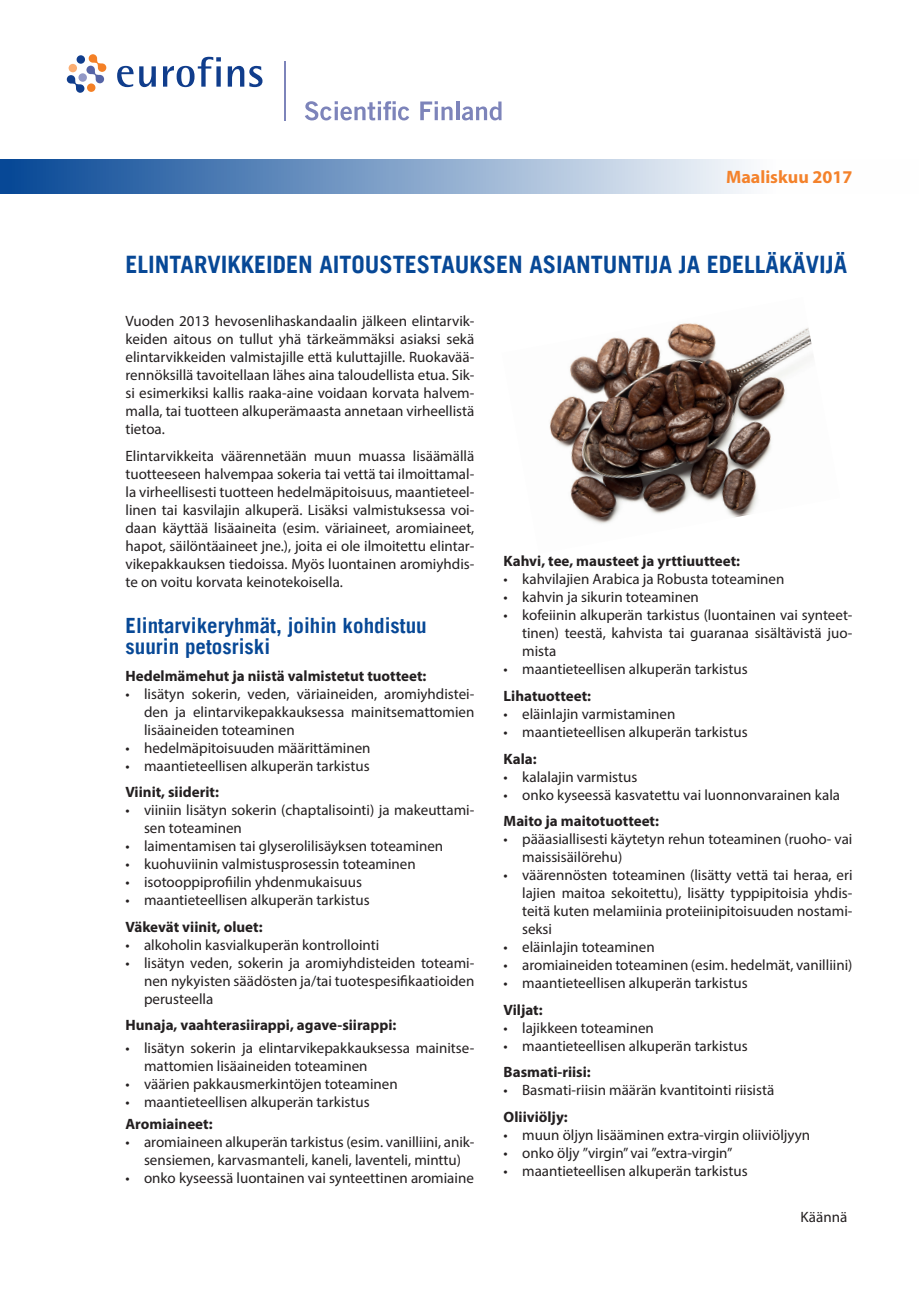
<style>
.page{position:relative;width:919px;height:1289px;background:#fff}
.page>*{position:absolute;margin:0;border:0;box-sizing:border-box;transform-origin:0 0}
.t1{font:700 24px "Trade Gothic LT";color:#074896}
.t2{font:700 21px/21px "Trade Gothic LT";color:#074896}
.t3{font:700 18px "Myriad Pro";color:#f4822b}
.t4{font:15px/18px "Myriad Pro";color:#231f20;text-align:justify}
.t5{font:700 15px "Myriad Pro";color:#231f20}
</style>
<div class="page">
<div style="left:0;top:159px;width:918px;height:34px;background:linear-gradient(to right,#0a4a97,#fff)"></div>
<img style="left:549px;top:323px;width:264px;height:201px">
<svg style="left:67px;top:54px;width:39px;height:39px"></svg>
<div style="left:87px;top:83px;width:8px;height:9px;background:#f48026;border-radius:50%"></div>
<div style="left:69px;top:64px;width:8px;height:8px;background:#faae74;border-radius:50%"></div>
<div style="left:77px;top:55px;width:8px;height:9px;background:#103d8c;border-radius:50%"></div>
<svg style="left:117px;top:66px;width:39px;height:21px"></svg>
<svg style="left:163px;top:57px;width:58px;height:30px"></svg>
<svg style="left:228px;top:66px;width:34px;height:21px"></svg>
<svg style="left:305px;top:101px;width:104px;height:19px"></svg>
<svg style="left:420px;top:101px;width:32px;height:19px"></svg>
<hr style="left:456px;top:101px;width:3px;height:19px;background:#7d84ba">
<svg style="left:462px;top:101px;width:39px;height:19px"></svg>
<hr style="left:284px;top:61px;width:2px;height:59px;background:#7d84ba">
<p class="t3" style="left:726px;top:165px;width:128px">Maaliskuu 2017</p>
<h1 class="t1" style="left:125px;top:250px;width:723px">ELINTARVIKKEIDEN AITOUSTESTAUKSEN ASIANTUNTIJA JA EDELLÄKÄVIJÄ</h1>
<p class="t4" style="left:125px;top:312px;width:350px">Vuoden 2013 hevosenlihaskandaalin jälkeen elintarvik&shy;keiden aitous on tullut yhä tärkeämmäksi asiaksi sekä elintarvikkeiden valmistajille että kuluttajille. Ruokavää&shy;rennöksillä tavoitellaan lähes aina taloudellista etua. Sik&shy;si esimerkiksi kallis raaka-aine voidaan korvata halvem&shy;malla, tai tuotteen alkuperämaasta annetaan virheellistä tietoa.</p>
<p class="t4" style="left:125px;top:446px;width:350px">Elintarvikkeita väärennetään muun muassa lisäämällä tuotteeseen halvempaa sokeria tai vettä tai ilmoittamal&shy;la virheellisesti tuotteen hedelmäpitoisuus, maantieteel&shy;linen tai kasvilajin alkuperä. Lisäksi valmistuksessa voi&shy;daan käyttää lisäaineita (esim. väriaineet, aromiaineet, hapot, säilöntäaineet jne.), joita ei ole ilmoitettu elintar&shy;vikepakkauksen tiedoissa. Myös luontainen aromiyhdis&shy;te on voitu korvata keinotekoisella.</p>
<h2 class="t2" style="left:125px;top:615px;width:303px">Elintarvikeryhmät, joihin kohdistuu suurin petosriski</h2>
<p class="t5" style="left:125px;top:666px;width:302px">Hedelmämehut ja niistä valmistetut tuotteet:</p>
<p class="t4" style="left:144px;top:684px;width:332px;text-indent:-18px">• lisätyn sokerin, veden, väriaineiden, aromiyhdistei&shy;den ja elintarvikepakkauksessa mainitsemattomien lisäaineiden toteaminen</p>
<p class="t4" style="left:125px;top:738px;width:246px">• hedelmäpitoisuuden määrittäminen</p>
<p class="t4" style="left:125px;top:756px;width:245px">• maantieteellisen alkuperän tarkistus</p>
<p class="t5" style="left:125px;top:782px;width:95px">Viinit, siiderit:</p>
<p class="t4" style="left:144px;top:801px;width:332px;text-indent:-18px">• viiniin lisätyn sokerin (chaptalisointi) ja makeuttami&shy;sen toteaminen</p>
<p class="t4" style="left:125px;top:837px;width:319px">• laimentamisen tai glyserolilisäyksen toteaminen</p>
<p class="t4" style="left:125px;top:855px;width:292px">• kuohuviinin valmistusprosessin toteaminen</p>
<p class="t4" style="left:125px;top:873px;width:238px">• isotooppiprofiilin yhdenmukaisuus</p>
<p class="t4" style="left:125px;top:891px;width:245px">• maantieteellisen alkuperän tarkistus</p>
<p class="t5" style="left:125px;top:917px;width:138px">Väkevät viinit, oluet:</p>
<p class="t4" style="left:125px;top:935px;width:255px">• alkoholin kasvialkuperän kontrollointi</p>
<p class="t4" style="left:144px;top:953px;width:332px;text-indent:-18px">• lisätyn veden, sokerin ja aromiyhdisteiden toteami&shy;nen nykyisten säädösten ja/tai tuotespesifikaatioiden perusteella</p>
<p class="t5" style="left:125px;top:1015px;width:272px">Hunaja, vaahterasiirappi, agave-siirappi:</p>
<p class="t4" style="left:144px;top:1038px;width:332px;text-indent:-18px">• lisätyn sokerin ja elintarvikepakkauksessa mainitse&shy;mattomien lisäaineiden toteaminen</p>
<p class="t4" style="left:125px;top:1074px;width:274px">• väärien pakkausmerkintöjen toteaminen</p>
<p class="t4" style="left:125px;top:1092px;width:245px">• maantieteellisen alkuperän tarkistus</p>
<p class="t5" style="left:125px;top:1114px;width:89px">Aromiaineet:</p>
<p class="t4" style="left:125px;top:1132px;width:350px;text-align:center">• aromiaineen alkuperän tarkistus (esim. vanilliini, anik&shy;sensiemen, karvasmanteli, kaneli, laventeli, minttu)</p>
<p class="t4" style="left:125px;top:1168px;width:350px">• onko kyseessä luontainen vai synteettinen aromiaine</p>
<p class="t5" style="left:503px;top:551px;width:238px">Kahvi, tee, mausteet ja yrttiuutteet:</p>
<p class="t4" style="left:503px;top:570px;width:282px">• kahvilajien Arabica ja Robusta toteaminen</p>
<p class="t4" style="left:503px;top:588px;width:197px">• kahvin ja sikurin toteaminen</p>
<p class="t4" style="left:522px;top:606px;width:332px;text-indent:-18px">• kofeiinin alkuperän tarkistus (luontainen vai synteet&shy;tinen) teestä, kahvista tai guaranaa sisältävistä juo&shy;mista</p>
<p class="t4" style="left:503px;top:660px;width:245px">• maantieteellisen alkuperän tarkistus</p>
<p class="t5" style="left:503px;top:686px;width:89px">Lihatuotteet:</p>
<p class="t4" style="left:503px;top:704px;width:173px">• eläinlajin varmistaminen</p>
<p class="t4" style="left:503px;top:722px;width:245px">• maantieteellisen alkuperän tarkistus</p>
<p class="t5" style="left:503px;top:748px;width:35px">Kala:</p>
<p class="t4" style="left:503px;top:767px;width:135px">• kalalajin varmistus</p>
<p class="t4" style="left:503px;top:785px;width:338px">• onko kyseessä kasvatettu vai luonnonvarainen kala</p>
<p class="t5" style="left:503px;top:811px;width:157px">Maito ja maitotuotteet:</p>
<p class="t4" style="left:522px;top:829px;width:332px;text-indent:-18px">• pääasiallisesti käytetyn rehun toteaminen (ruoho- vai maissisäilörehu)</p>
<p class="t4" style="left:522px;top:865px;width:332px;text-indent:-18px">• väärennösten toteaminen (lisätty vettä tai heraa, eri lajien maitoa sekoitettu), lisätty typpipitoisia yhdis&shy;teitä kuten melamiinia proteiinipitoisuuden nostami&shy;seksi</p>
<p class="t4" style="left:503px;top:937px;width:152px">• eläinlajin toteaminen</p>
<p class="t4" style="left:503px;top:955px;width:350px">• aromiaineiden toteaminen (esim. hedelmät, vanilliini)</p>
<p class="t4" style="left:503px;top:973px;width:245px">• maantieteellisen alkuperän tarkistus</p>
<p class="t5" style="left:503px;top:999px;width:40px">Viljat:</p>
<p class="t4" style="left:503px;top:1018px;width:152px">• lajikkeen toteaminen</p>
<p class="t4" style="left:503px;top:1036px;width:245px">• maantieteellisen alkuperän tarkistus</p>
<p class="t5" style="left:503px;top:1062px;width:89px">Basmati-riisi:</p>
<p class="t4" style="left:503px;top:1080px;width:272px">• Basmati-riisin määrän kvantitointi riisistä</p>
<p class="t5" style="left:503px;top:1106px;width:66px">Oliiviöljy:</p>
<p class="t4" style="left:503px;top:1125px;width:308px">• muun öljyn lisääminen extra-virgin oliiviöljyyn</p>
<p class="t4" style="left:503px;top:1143px;width:230px">• onko öljy ”virgin” vai ”extra-virgin”</p>
<p class="t4" style="left:503px;top:1161px;width:245px">• maantieteellisen alkuperän tarkistus</p>
<p class="t4" style="left:800px;top:1207px;width:48px">Käännä</p>
</div>
